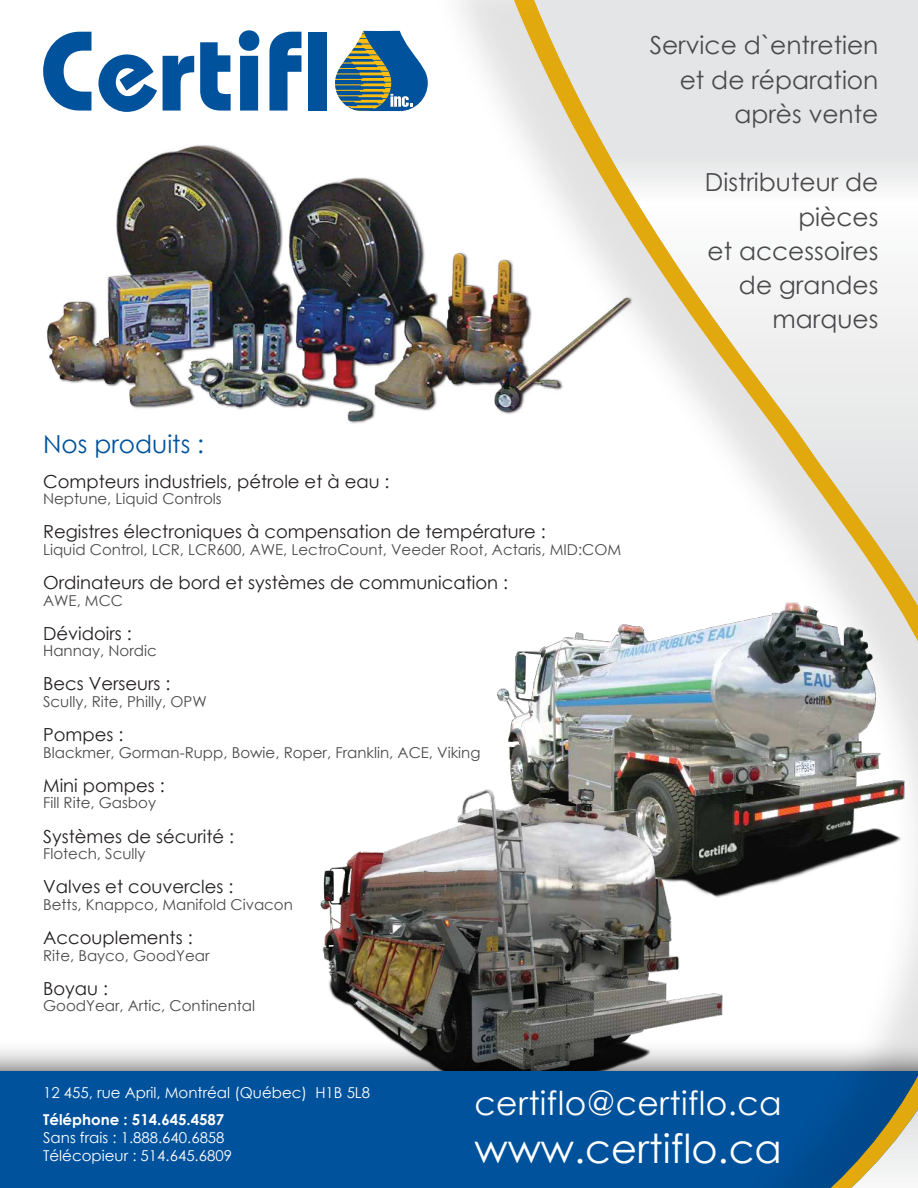
<style>
.page{position:relative;width:918px;height:1188px;background:#fff}
.page>*{position:absolute;margin:0;border:0;box-sizing:border-box;transform-origin:0 0}
.t1{font:40.05px "Century Gothic";color:#fff}
.t2{font:33px "Century Gothic";letter-spacing:.01em;color:#fff}
.t3{font:24.9px/34.2px "Century Gothic";color:#4a4a4d;text-align:right}
.t4{font:24.9px "Century Gothic";color:#00529c}
.t5{font:18px "Century Gothic";color:#231f20}
.t6{font:15px "Century Gothic";color:#4a4a4d}
.t7{font:15px/18px "Century Gothic";color:#fff}
.t8{font:700 15px "Century Gothic";color:#fff}
</style>
<div class="page">
<img style="left:320px;top:839px;width:98px;height:197px">
<svg style="left:0;top:1036px;width:418px;height:35px"></svg>
<svg style="left:43px;top:32px;width:48px;height:79px"></svg>
<svg style="left:98px;top:54px;width:59px;height:58px"></svg>
<svg style="left:163px;top:56px;width:31px;height:55px"></svg>
<svg style="left:200px;top:42px;width:31px;height:69px"></svg>
<svg style="left:239px;top:30px;width:20px;height:81px;background:#2f72ae"></svg>
<svg style="left:269px;top:32px;width:32px;height:79px"></svg>
<div style="left:309px;top:32px;width:18px;height:79px;background:#00529c"></div>
<svg style="left:335px;top:31px;width:83px;height:80px"></svg>
<div style="left:0;top:1071px;width:918px;height:117px;background:#00529c"></div>
<img style="left:418px;top:60px;width:18px;height:1011px">
<img style="left:436px;top:0;width:98px;height:1071px">
<svg style="left:534px;top:0;width:384px;height:1188px"></svg>
<img style="left:47px;top:125px;width:599px;height:335px">
<h3 class="t3" style="left:650px;top:28px;width:230px">Service d`entretien et de réparation après vente</h3>
<h3 class="t4" style="left:43px;top:427px;width:163px">Nos produits :</h3>
<p class="t5" style="left:43px;top:468px;width:348px">Compteurs industriels, pétrole et à eau :</p>
<p class="t6" style="left:43px;top:488px;width:180px">Neptune, Liquid Controls</p>
<p class="t5" style="left:43px;top:519px;width:504px">Registres électroniques à compensation de température :</p>
<p class="t6" style="left:43px;top:539px;width:580px">Liquid Control, LCR, LCR600, AWE, LectroCount, Veeder Root, Actaris, MID:COM</p>
<p class="t5" style="left:43px;top:570px;width:467px">Ordinateurs de bord et systèmes de communication :</p>
<p class="t6" style="left:43px;top:590px;width:82px">AWE, MCC</p>
<p class="t5" style="left:43px;top:621px;width:90px">Dévidoirs :</p>
<p class="t6" style="left:43px;top:640px;width:115px">Hannay, Nordic</p>
<p class="t5" style="left:43px;top:671px;width:129px">Becs Verseurs :</p>
<p class="t6" style="left:43px;top:691px;width:165px">Scully, Rite, Philly, OPW</p>
<p class="t5" style="left:43px;top:722px;width:82px">Pompes :</p>
<p class="t6" style="left:43px;top:742px;width:439px">Blackmer, Gorman-Rupp, Bowie, Roper, Franklin, ACE, Viking</p>
<p class="t5" style="left:43px;top:773px;width:123px">Mini pompes :</p>
<p class="t6" style="left:43px;top:793px;width:114px">Fill Rite, Gasboy</p>
<p class="t5" style="left:43px;top:824px;width:193px">Systèmes de sécurité :</p>
<p class="t6" style="left:43px;top:843px;width:104px">Flotech, Scully</p>
<p class="t5" style="left:43px;top:874px;width:192px">Valves et couvercles :</p>
<p class="t6" style="left:43px;top:894px;width:251px">Betts, Knappco, Manifold Civacon</p>
<p class="t5" style="left:43px;top:925px;width:151px">Accouplements :</p>
<p class="t6" style="left:43px;top:945px;width:168px">Rite, Bayco, GoodYear</p>
<p class="t5" style="left:43px;top:976px;width:66px">Boyau :</p>
<p class="t6" style="left:43px;top:995px;width:214px">GoodYear, Artic, Continental</p>
<h3 class="t3" style="left:705px;top:165px;width:175px">Distributeur de pièces<br>et accessoires de grandes marques</h3>
<p class="t7" style="left:43px;top:1084px;width:329px">12 455, rue April, Montréal (Québec) H1B 5L8</p>
<p class="t8" style="left:43px;top:1109px;width:183px">Téléphone : 514.645.4587</p>
<p class="t7" style="left:43px;top:1129px;width:190px">Sans frais : 1.888.640.6858<br>Télécopieur : 514.645.6809</p>
<h2 class="t2" style="left:474px;top:1080px;width:309px">certiflo@certiflo.ca</h2>
<h1 class="t1" style="left:474px;top:1120px;width:309px">www.certiflo.ca</h1>
</div>
